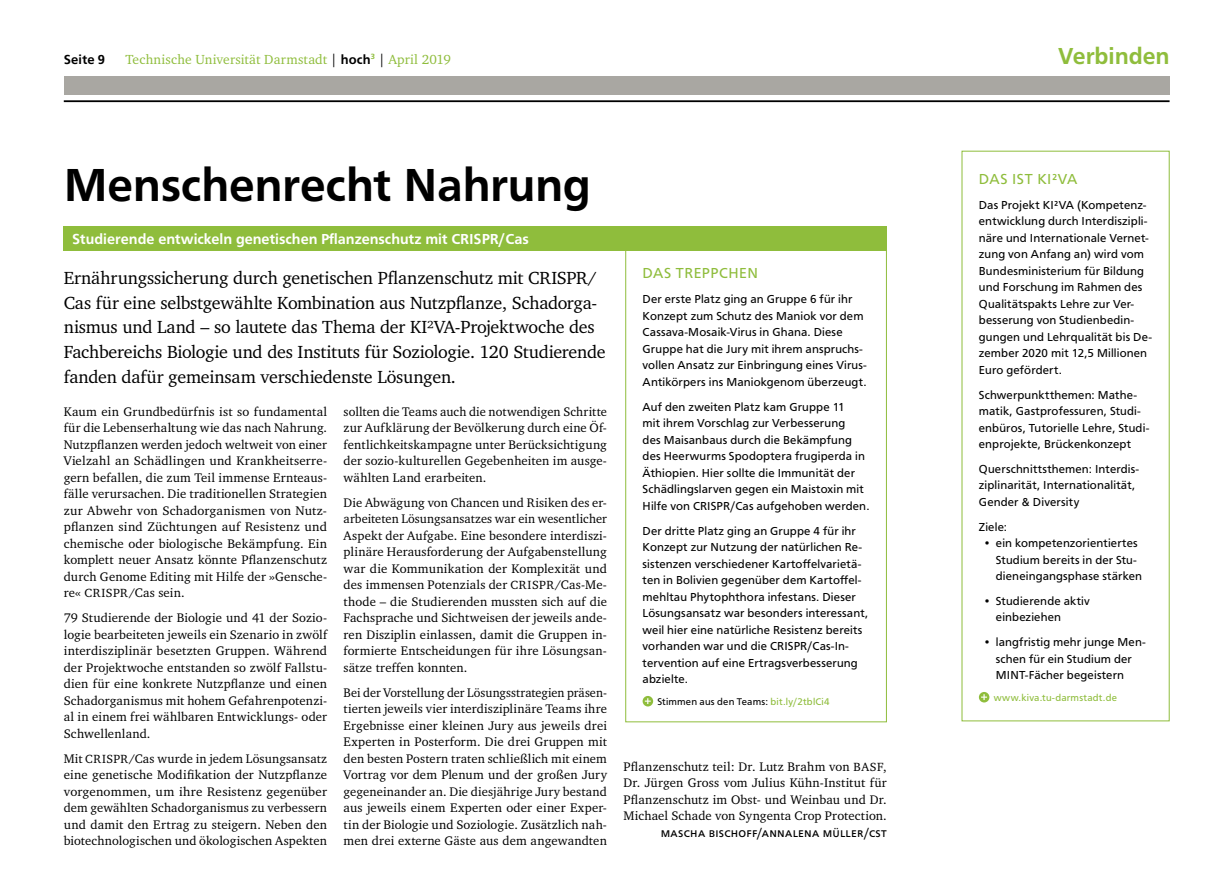
<style>
.page{position:relative;width:1231px;height:870px;background:#fff}
.page>*{position:absolute;margin:0;border:0;box-sizing:border-box;transform-origin:0 0}
.t1{font:500 48px "Front Page Pro";letter-spacing:-.005em;color:#000}
.t2{font:500 24px "Front Page Pro";color:#8fbd3c}
.t3{font:18px/24.8px "Charter";letter-spacing:-.01em;color:#000}
.t4{font:500 15px "Front Page Pro";color:#fff}
.t5{font:15px "Front Page Pro";letter-spacing:.035em;color:#8fbd3c}
.t6{font:13.5px "Charter";letter-spacing:.01em;color:#8fbd3c}
.t7{font:500 13.5px "Front Page Pro";letter-spacing:.015em;color:#000}
.t8{font:12.75px/16.5px "Charter";letter-spacing:.01em;color:#000;text-align:justify}
.t9{font:12.75px "Front Page Pro Caps";letter-spacing:.02em;color:#000}
.t10{font:12px/16.5px "Front Page Pro";letter-spacing:.01em;color:#000}
.t11{font:10.05px "Front Page Pro";letter-spacing:.02em;color:#000}
.t12{font:10.05px "Front Page Pro";letter-spacing:.02em;color:#8fbd3c}
.s1{color:#000}
.s2{font-family:"Front Page Pro";font-weight:500;color:#000}
.s3{font-size:12.15px}
.s4{color:#8fbd3c}
</style>
<div class="page">
<div style="left:64px;top:76px;width:1105px;height:19px;background:#a9a7a2"></div>
<div style="left:64px;top:226px;width:823px;height:25px;background:#8fbd3c"></div>
<svg style="left:979px;top:691px;width:10px;height:11px"></svg>
<svg style="left:981px;top:694px;width:6px;height:6px"></svg>
<svg style="left:642px;top:695px;width:11px;height:11px"></svg>
<svg style="left:645px;top:698px;width:6px;height:6px"></svg>
<div style="left:625px;top:250px;width:262px;height:472px;border:1px solid #8fbd3c"></div>
<hr style="left:64px;top:100px;width:1105px;height:2px;background:#000">
<p class="t7" style="left:64px;top:49px;width:43px">Seite 9</p>
<p class="t6" style="left:125px;top:51px;width:327px">Technische Universität Darmstadt <span class="s1">|</span> <span class="s2">hoch</span><sup>3</sup> <span class="s1">|</span> April 2019</p>
<h2 class="t2" style="left:1058px;top:38px;width:113px">Verbinden</h2>
<h1 class="t1" style="left:64px;top:150px;width:528px">Menschenrecht Nahrung</h1>
<p class="t4" style="left:72px;top:228px;width:458px">Studierende entwickeln genetischen Pflanzenschutz mit CRISPR/Cas</p>
<p class="t3" style="left:64px;top:265px;width:543px">Ernährungssicherung durch genetischen Pflanzenschutz mit CRISPR/ Cas für eine selbstgewählte Kombination aus Nutzpflanze, Schadorga&shy;nismus und Land – so lautete das Thema der KI²VA-Projektwoche des Fachbereichs Biologie und des Instituts für Soziologie. 120 Studierende fanden dafür gemeinsam verschiedenste Lösungen.</p>
<p class="t8" style="left:64px;top:403px;width:265px">Kaum ein Grundbedürfnis ist so fundamental für die Lebenserhaltung wie das nach Nahrung.<br>Nutzpflanzen werden jedoch weltweit von einer Vielzahl an Schädlingen und Krankheitserre&shy;gern befallen, die zum Teil immense Ernteaus&shy;fälle verursachen. Die traditionellen Strategien zur Abwehr von Schadorganismen von Nutz&shy;pflanzen sind Züchtungen auf Resistenz und chemische oder biologische Bekämpfung. Ein komplett neuer Ansatz könnte Pflanzenschutz durch Genome Editing mit Hilfe der »Gensche&shy;re« <span class="s3">CRISPR</span>/Cas sein.</p>
<p class="t8" style="left:64px;top:609px;width:265px">79 Studierende der Biologie und 41 der Sozio&shy;logie bearbeiteten jeweils ein Szenario in zwölf interdisziplinär besetzten Gruppen. Während der Projektwoche entstanden so zwölf Fallstu&shy;dien für eine konkrete Nutzpflanze und einen Schadorganismus mit hohem Gefahrenpotenzi&shy;al in einem frei wählbaren Entwicklungs- oder Schwellenland.</p>
<p class="t8" style="left:64px;top:749px;width:265px">Mit <span class="s3">CRISPR</span>/Cas wurde in jedem Lösungsansatz eine genetische Modifikation der Nutzpflanze vorgenommen, um ihre Resistenz gegenüber dem gewählten Schadorganismus zu verbessern und damit den Ertrag zu steigern. Neben den biotechnologischen und ökologischen Aspekten</p>
<p class="t8" style="left:344px;top:403px;width:265px">sollten die Teams auch die notwendigen Schritte zur Aufklärung der Bevölkerung durch eine Öf&shy;fentlichkeitskampagne unter Berücksichtigung der sozio-kulturellen Gegebenheiten im ausge&shy;wählten Land erarbeiten.</p>
<p class="t8" style="left:344px;top:493px;width:265px">Die Abwägung von Chancen und Risiken des er&shy;arbeiteten Lösungsansatzes war ein wesentlicher Aspekt der Aufgabe. Eine besondere interdiszi&shy;plinäre Herausforderung der Aufgabenstellung war die Kommunikation der Komplexität und des immensen Potenzials der <span class="s3">CRISPR</span>/Cas-Me&shy;thode – die Studierenden mussten sich auf die Fachsprache und Sichtweisen der jeweils ande&shy;ren Disziplin einlassen, damit die Gruppen in&shy;formierte Entscheidungen für ihre Lösungsan&shy;sätze treffen konnten.</p>
<p class="t8" style="left:344px;top:683px;width:265px">Bei der Vorstellung der Lösungsstrategien präsen&shy;tierten jeweils vier interdisziplinäre Teams ihre Ergebnisse einer kleinen Jury aus jeweils drei Experten in Posterform. Die drei Gruppen mit den besten Postern traten schließlich mit einem Vortrag vor dem Plenum und der großen Jury gegeneinander an. Die diesjährige Jury bestand aus jeweils einem Experten oder einer Exper&shy;tin der Biologie und Soziologie. Zusätzlich nah&shy;men drei externe Gäste aus dem angewandten</p>
<p class="t5" style="left:642px;top:262px;width:117px">DAS TREPPCHEN</p>
<p class="t10" style="left:642px;top:290px;width:225px">Der erste Platz ging an Gruppe 6 für ihr Konzept zum Schutz des Maniok vor dem Cassava-Mosaik-Virus in Ghana. Diese Gruppe hat die Jury mit ihrem anspruchs&shy;vollen Ansatz zur Einbringung eines Virus-Antikörpers ins Maniokgenom überzeugt.</p>
<p class="t10" style="left:642px;top:397px;width:228px">Auf den zweiten Platz kam Gruppe 11<br>mit ihrem Vorschlag zur Verbesserung<br>des Maisanbaus durch die Bekämpfung des Heerwurms Spodoptera frugiperda in Äthiopien. Hier sollte die Immunität der Schädlingslarven gegen ein Maistoxin mit Hilfe von CRISPR/Cas aufgehoben werden.</p>
<p class="t10" style="left:642px;top:521px;width:227px">Der dritte Platz ging an Gruppe 4 für ihr Konzept zur Nutzung der natürlichen Re&shy;sistenzen verschiedener Kartoffelvarietä&shy;ten in Bolivien gegenüber dem Kartoffel&shy;mehltau Phytophthora infestans. Dieser Lösungsansatz war besonders interessant, weil hier eine natürliche Resistenz bereits vorhanden war und die CRISPR/Cas-In&shy;tervention auf eine Ertragsverbesserung abzielte.</p>
<p class="t11" style="left:657px;top:694px;width:174px">Stimmen aus den Teams: <span class="s4">bit.ly/2tblCi4</span></p>
<p class="t8" style="left:623px;top:757px;width:265px">Pflanzenschutz teil: Dr. Lutz Brahm von <span class="s3">BASF</span>, Dr. Jürgen Gross vom Julius Kühn-Institut für Pflanzenschutz im Obst- und Weinbau und Dr.<br>Michael Schade von Syngenta Crop Protection.</p>
<p class="t9" style="left:661px;top:823px;width:228px">mascha bischoff/annalena müller/cst</p>
<p class="t5" style="left:979px;top:168px;width:100px">DAS IST KI²VA</p>
<p class="t10" style="left:979px;top:195px;width:174px">Das Projekt KI²VA (Kompetenz&shy;entwicklung durch Interdiszipli&shy;näre und Internationale Vernet&shy;zung von Anfang an) wird vom<br>Bundesministerium für Bildung und Forschung im Rahmen des<br>Qualitätspakts Lehre zur Ver&shy;besserung von Studienbedin&shy;gungen und Lehrqualität bis De&shy;zember 2020 mit 12,5 Millionen<br>Euro gefördert.</p>
<p class="t10" style="left:979px;top:385px;width:172px">Schwerpunktthemen: Mathe&shy;matik, Gastprofessuren, Studi&shy;enbüros, Tutorielle Lehre, Studi&shy;enprojekte, Brückenkonzept</p>
<p class="t10" style="left:979px;top:459px;width:161px">Querschnittsthemen: Interdis&shy;ziplinarität, Internationalität,<br>Gender &amp; Diversity</p>
<p class="t10" style="left:979px;top:517px;width:30px">Ziele:</p>
<p class="t10" style="left:996px;top:534px;width:148px;text-indent:-13px">• ein kompetenzorientiertes<br>Studium bereits in der Stu&shy;dieneingangsphase stärken</p>
<p class="t10" style="left:996px;top:591px;width:96px;text-indent:-13px">• Studierende aktiv einbeziehen</p>
<p class="t10" style="left:996px;top:633px;width:151px;text-indent:-13px">• langfristig mehr junge Men&shy;schen für ein Studium der<br>MINT-Fächer begeistern</p>
<p class="t12" style="left:994px;top:690px;width:125px">www.kiva.tu-darmstadt.de</p>
</div>
